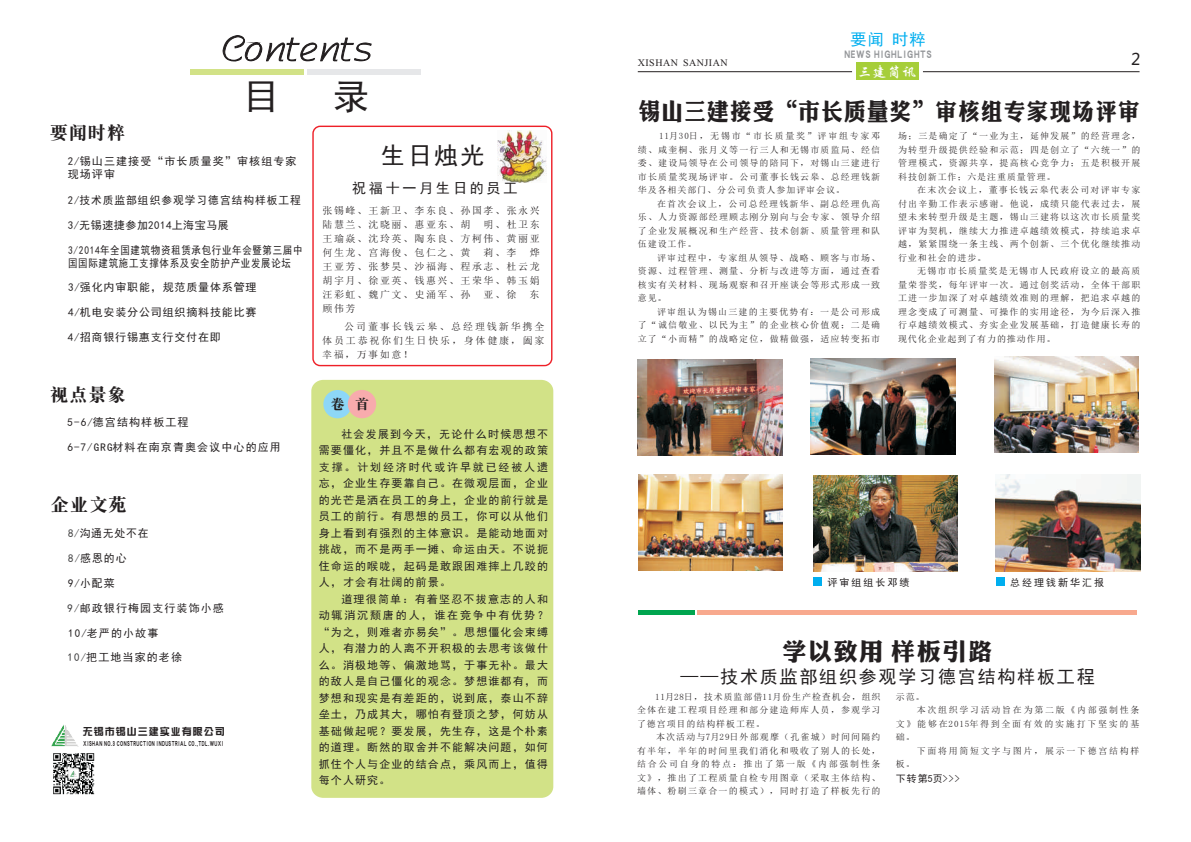
<style>
.page{position:relative;width:1191px;height:842px;background:#fff}
.page>*{position:absolute;margin:0;border:0;box-sizing:border-box;transform-origin:0 0}
.t1{font:36px "Sim Hei";color:#231f20}
.t2{font:24px "DFP Li Jin Hei W8";letter-spacing:.065em;color:#231f20;scale:.89 1}
.t3{font:24px "DFP Li Jin Hei W8";letter-spacing:.065em;color:#231f20}
.t4{font:24px "Sim Hei";color:#231f20}
.t5{font:18px "Sim Hei";letter-spacing:.1em;color:#231f20}
.t6{font:18px "DFP Song W9";letter-spacing:.065em;color:#231f20}
.t7{font:16px "Sim Hei";color:#00aeef}
.t8{font:16px "Microsoft Ya Hei";color:#231f20}
.t9{font:14px "Sim Hei";letter-spacing:.2em;color:#231f20}
.t10{font:14px "ST Xingkai";color:#fff}
.t11{font:14px "DFP Song W9";color:#231f20}
.t12{font:12px "DFP Hei W9";letter-spacing:.065em;color:#939598;scale:.84 1}
.t13{font:11px/16.5px "Sim Hei";letter-spacing:.1em;color:#231f20;text-align:justify}
.t14{font:11px/13.2px "Sim Hei";letter-spacing:.075em;color:#231f20;scale:.86 1}
.t15{font:11px "Sim Hei";letter-spacing:.075em;color:#231f20}
.t16{font:11px "Sim Hei";letter-spacing:.05em;color:#231f20}
.t17{font:10px/14px "Sim Sun";letter-spacing:.15em;color:#231f20;text-align:justify}
.t18{font:10px/14px "Sim Sun";letter-spacing:.18em;color:#231f20}
.t19{font:10px "Sim Hei";letter-spacing:.2em;color:#231f20}
.t20{font:10px/17.3px "Sim Sun";letter-spacing:.19em;color:#231f20}
.t21{font:10px "DFP Zong Yi W7";letter-spacing:.1em;color:#231f20}
.t22{font:10px "Times New Roman";letter-spacing:.05em;color:#231f20}
.t23{font:9px "Sim Sun";letter-spacing:.125em;color:#231f20}
.t24{font:9px "Sim Sun";letter-spacing:.1em;color:#231f20}
.t25{font:9px "Sim Sun";letter-spacing:.185em;color:#231f20}
.t26{font:9px "Sim Sun";letter-spacing:.195em;color:#231f20}
.t27{font:9px "Sim Sun";letter-spacing:.19em;color:#231f20}
.t28{font:8px "DFP Hei W9";letter-spacing:.065em;color:#231f20;scale:.65 1}
.s1{color:#3e3e3f}
</style>
<div class="page">
<div style="left:190px;top:69px;width:113px;height:6px;background:#d2e287"></div>
<div style="left:307px;top:70px;width:114px;height:5px;background:#e6e7e9"></div>
<svg style="left:222px;top:35px;width:150px;height:40px"></svg>
<div style="left:312px;top:126px;width:240px;height:240px;border:1px solid #ee2028;border-radius:7px"></div>
<img style="left:497px;top:131px;width:49px;height:51px">
<div style="left:311px;top:380px;width:242px;height:418px;background:#d2e287;border-radius:12px"></div>
<div style="left:323px;top:390px;width:29px;height:28px;background:#8dd7f7;border-radius:50%"></div>
<div style="left:348px;top:390px;width:28px;height:28px;background:#f8abad;border-radius:50%"></div>
<img style="left:53px;top:753px;width:42px;height:42px">
<img style="left:52px;top:724px;width:26px;height:23px">
<svg style="left:637px;top:71px;width:215px;height:1px"></svg>
<svg style="left:923px;top:71px;width:217px;height:1px"></svg>
<div style="left:856px;top:62px;width:63px;height:17px;background:#a6ce39"></div>
<img style="left:637px;top:359px;width:145px;height:96px">
<img style="left:810px;top:358px;width:145px;height:96px">
<img style="left:994px;top:356px;width:145px;height:97px">
<img style="left:638px;top:474px;width:144px;height:97px">
<hr style="left:697px;top:611px;width:439px;height:4px;background:#f8a98e">
<hr style="left:637px;top:611px;width:57px;height:4px;background:#00a54f">
<img style="left:995px;top:475px;width:145px;height:96px">
<img style="left:813px;top:475px;width:144px;height:97px">
<div style="left:813px;top:577px;width:8px;height:9px;background:#00aeef"></div>
<div style="left:995px;top:577px;width:9px;height:9px;background:#00aeef"></div>
<h3 class="t6" style="left:50px;top:123px;width:77px">要闻时粹</h3>
<h1 class="t1" style="left:243px;top:78px;width:38px">目</h1>
<h1 class="t1" style="left:333px;top:78px;width:37px">录</h1>
<p class="t13" style="left:68px;top:154px;width:230px;line-height:13.2px">2/锡山三建接受“市长质量奖”审核组专家现场评审</p>
<p class="t13" style="left:68px;top:192px;width:235px">2/技术质监部组织参观学习德宫结构样板工程</p>
<p class="t16" style="left:68px;top:219px;width:163px">3/无锡速捷参加2014上海宝马展</p>
<p class="t14" style="left:68px;top:243px;width:274px">3/2014年全国建筑物资租赁承包行业年会暨第三届中国国际建筑施工支撑体系及安全防护产业发展论坛</p>
<p class="t15" style="left:68px;top:282px;width:190px">3/强化内审职能，规范质量体系管理</p>
<p class="t15" style="left:68px;top:306px;width:190px">4/机电安装分公司组织摘料技能比赛</p>
<p class="t15" style="left:68px;top:331px;width:154px">4/招商银行锡惠支行交付在即</p>
<h3 class="t6" style="left:50px;top:385px;width:77px">视点景象</h3>
<p class="t13" style="left:68px;top:414px;width:122px">5-6/德宫结构样板工程</p>
<p class="t13" style="left:67px;top:439px;width:215px">6-7/GRG材料在南京青奥会议中心的应用</p>
<h3 class="t6" style="left:51px;top:495px;width:77px">企业文苑</h3>
<p class="t13" style="left:68px;top:525px;width:82px"><span class="s1">8/</span>沟通无处不在</p>
<p class="t13" style="left:68px;top:550px;width:60px"><span class="s1">8/</span>感恩的心</p>
<p class="t13" style="left:68px;top:575px;width:48px">9/小配菜</p>
<p class="t13" style="left:68px;top:600px;width:158px"><span class="s1">9/</span>邮政银行梅园支行装饰小感</p>
<p class="t13" style="left:68px;top:624px;width:92px">10/老严的小故事</p>
<p class="t13" style="left:68px;top:649px;width:116px"><span class="s1">10/</span>把工地当家的老徐</p>
<p class="t21" style="left:83px;top:726px;width:143px">无锡市锡山三建实业有限公司</p>
<p class="t28" style="left:83px;top:739px;width:217px">XISHAN NO.3 CONSTRUCTION INDUSTRIAL CO.,TDL.WUXI</p>
<h2 class="t4" style="left:381px;top:143px;width:105px">生日烛光</h2>
<p class="t17" style="left:322px;top:204px;width:219px">张锡峰、王新卫、李东良、孙国孝、张永兴陆慧兰、沈晓丽、惠亚东、胡</p>
<h3 class="t9" style="left:352px;top:181px;width:167px">祝福十一月生日的员工</h3>
<p class="t17" style="left:322px;top:218px;width:219px;text-indent:161px">明、杜卫东王瑜焱、沈玲英、陶东良、方柯伟、黄丽亚何生龙、宫海俊、包仁之、黄</p>
<p class="t17" style="left:483px;top:246px;width:35px">莉、李</p>
<p class="t17" style="left:322px;top:246px;width:219px;text-indent:207px">烨王亚芳、张梦昊、沙福海、程承志、杜云龙胡宇月、徐亚英、钱惠兴、王荣华、韩玉娟汪彩虹、魏广文、史涌军、孙</p>
<p class="t17" style="left:483px;top:288px;width:35px">亚、徐</p>
<p class="t17" style="left:529px;top:288px;width:11px">东</p>
<p class="t20" style="left:344px;top:300px;width:202px;text-indent:-22px">顾伟芳<br>公司董事长钱云皋、总经理钱新华携全</p>
<p class="t18" style="left:322px;top:333px;width:224px">体员工恭祝你们生日快乐，身体健康，阖家幸福，万事如意！</p>
<h3 class="t11" style="left:331px;top:397px;width:40px">卷 首</h3>
<p class="t13" style="left:319px;top:425px;width:231px;text-indent:23px">社会发展到今天，无论什么时候思想不需要僵化，并且不是做什么都有宏观的政策支撑。计划经济时代或许早就已经被人遗忘，企业生存要靠自己。在微观层面，企业的光芒是洒在员工的身上，企业的前行就是员工的前行。有思想的员工，你可以从他们身上看到有强烈的主体意识。是能动地面对挑战，而不是两手一摊、命运由天。不说扼住命运的喉咙，起码是敢跟困难摔上几跤的人，才会有壮阔的前景。</p>
<p class="t13" style="left:319px;top:590px;width:231px;text-indent:23px">道理很简单：有着坚忍不拔意志的人和动辄消沉颓唐的人，谁在竞争中有优势？“为之，则难者亦易矣”。思想僵化会束缚人，有潜力的人离不开积极的去思考该做什么。消极地等、偏激地骂，于事无补。最大的敌人是自己僵化的观念。梦想谁都有，而梦想和现实是有差距的，说到底，泰山不辞垒土，乃成其大，哪怕有登顶之梦，何妨从基础做起呢？要发展，先生存，这是个朴素的道理。断然的取舍并不能解决问题，如何抓住个人与企业的结合点，乘风而上，值得每个人研究。</p>
<h3 class="t7" style="left:850px;top:32px;width:77px">要闻 时粹</h3>
<h3 class="t12" style="left:844px;top:47px;width:106px">NEWS HIGHLIGHTS</h3>
<p class="t22" style="left:637px;top:59px;width:91px">XISHAN SANJIAN</p>
<h3 class="t8" style="left:1131px;top:52px;width:11px">2</h3>
<h3 class="t10" style="left:858px;top:65px;width:60px">三建简讯</h3>
<h2 class="t2" style="left:639px;top:99px;width:564px">锡山三建接受“市长质量奖”审核组专家现场评审</h2>
<p class="t27" style="left:659px;top:131px;width:222px">11月30日，无锡市“市长质量奖”评审组专家邓</p>
<p class="t23" style="left:898px;top:131px;width:244px">场；三是确定了“一业为主，延伸发展”的经营理念，</p>
<p class="t23" style="left:638px;top:145px;width:244px">绩、咸奎桐、张月义等一行三人和无锡市质监局、经信</p>
<p class="t23" style="left:898px;top:145px;width:244px">为转型升级提供经验和示范；四是创立了“六统一”的</p>
<p class="t23" style="left:638px;top:158px;width:244px">委、建设局领导在公司领导的陪同下，对锡山三建进行</p>
<p class="t23" style="left:898px;top:158px;width:244px">管理模式，资源共享，提高核心竞争力；五是积极开展</p>
<p class="t23" style="left:638px;top:172px;width:244px">市长质量奖现场评审。公司董事长钱云皋、总经理钱新</p>
<p class="t24" style="left:898px;top:172px;width:159px">科技创新工作；六是注重质量管理。</p>
<p class="t24" style="left:638px;top:185px;width:209px">华及各相关部门、分公司负责人参加评审会议。</p>
<p class="t23" style="left:917px;top:185px;width:225px">在末次会议上，董事长钱云皋代表公司对评审专家</p>
<p class="t23" style="left:657px;top:199px;width:225px">在首次会议上，公司总经理钱新华、副总经理仇高</p>
<p class="t23" style="left:898px;top:199px;width:244px">付出辛勤工作表示感谢。他说，成绩只能代表过去，展</p>
<p class="t23" style="left:638px;top:212px;width:244px">乐、人力资源部经理顾志刚分别向与会专家、领导介绍</p>
<p class="t23" style="left:898px;top:212px;width:244px">望未来转型升级是主题，锡山三建将以这次市长质量奖</p>
<p class="t23" style="left:638px;top:226px;width:244px">了企业发展概况和生产经营、技术创新、质量管理和队</p>
<p class="t23" style="left:898px;top:226px;width:244px">评审为契机，继续大力推进卓越绩效模式，持续追求卓</p>
<p class="t23" style="left:638px;top:239px;width:60px">伍建设工作。</p>
<p class="t23" style="left:898px;top:239px;width:244px">越，紧紧围绕一条主线、两个创新、三个优化继续推动</p>
<p class="t23" style="left:657px;top:253px;width:225px">评审过程中，专家组从领导、战略、顾客与市场、</p>
<p class="t24" style="left:898px;top:253px;width:90px">行业和社会的进步。</p>
<p class="t23" style="left:638px;top:266px;width:244px">资源、过程管理、测量、分析与改进等方面，通过查看</p>
<p class="t23" style="left:917px;top:266px;width:225px">无锡市市长质量奖是无锡市人民政府设立的最高质</p>
<p class="t23" style="left:638px;top:280px;width:244px">核实有关材料、现场观察和召开座谈会等形式形成一致</p>
<p class="t23" style="left:898px;top:280px;width:244px">量荣誉奖，每年评审一次。通过创奖活动，全体干部职</p>
<p class="t23" style="left:638px;top:293px;width:30px">意见。</p>
<p class="t23" style="left:898px;top:293px;width:244px">工进一步加深了对卓越绩效准则的理解，把追求卓越的</p>
<p class="t23" style="left:657px;top:307px;width:225px">评审组认为锡山三建的主要优势有：一是公司形成</p>
<p class="t23" style="left:898px;top:307px;width:244px">理念变成了可测量、可操作的实用途径，为今后深入推</p>
<p class="t23" style="left:638px;top:320px;width:244px">了“诚信敬业、以民为主”的企业核心价值观；二是确</p>
<p class="t23" style="left:898px;top:320px;width:244px">行卓越绩效模式、夯实企业发展基础，打造健康长寿的</p>
<p class="t23" style="left:638px;top:334px;width:244px">立了“小而精”的战略定位，做精做强，适应转变拓市</p>
<p class="t24" style="left:898px;top:334px;width:159px">现代化企业起到了有力的推动作用。</p>
<p class="t19" style="left:827px;top:577px;width:83px">评审组组长邓绩</p>
<p class="t19" style="left:1010px;top:577px;width:95px">总经理钱新华汇报</p>
<h2 class="t3" style="left:782px;top:639px;width:211px">学以致用 样板引路</h2>
<h3 class="t5" style="left:680px;top:667px;width:415px">——技术质监部组织参观学习德宫结构样板工程</h3>
<p class="t24" style="left:655px;top:692px;width:227px">11月28日，技术质监部借11月份生产检查机会，组织</p>
<p class="t23" style="left:896px;top:692px;width:30px">示范。</p>
<p class="t23" style="left:637px;top:705px;width:245px">全体在建工程项目经理和部分建造师库人员，参观学习</p>
<p class="t25" style="left:917px;top:705px;width:224px">本次组织学习活动旨在为第二版《内部强制性条</p>
<p class="t24" style="left:637px;top:719px;width:129px">了德宫项目的结构样板工程。</p>
<p class="t26" style="left:896px;top:719px;width:245px">文》能够在2015年得到全面有效的实施打下坚实的基</p>
<p class="t23" style="left:656px;top:732px;width:226px">本次活动与7月29日外部观摩（孔雀城）时间间隔约</p>
<p class="t23" style="left:895px;top:732px;width:20px">础。</p>
<p class="t23" style="left:637px;top:746px;width:245px">有半年，半年的时间里我们消化和吸收了别人的长处，</p>
<p class="t25" style="left:917px;top:746px;width:224px">下面将用简短文字与图片，展示一下德宫结构样</p>
<p class="t25" style="left:637px;top:759px;width:245px">结合公司自身的特点：推出了第一版《内部强制性条</p>
<p class="t23" style="left:895px;top:759px;width:20px">板。</p>
<p class="t23" style="left:637px;top:773px;width:245px">文》，推出了工程质量自检专用图章（采取主体结构、</p>
<p class="t19" style="left:895px;top:773px;width:65px">下转第5页&gt;&gt;&gt;</p>
<p class="t23" style="left:637px;top:786px;width:245px">墙体、粉刷三章合一的模式），同时打造了样板先行的</p>
</div>
